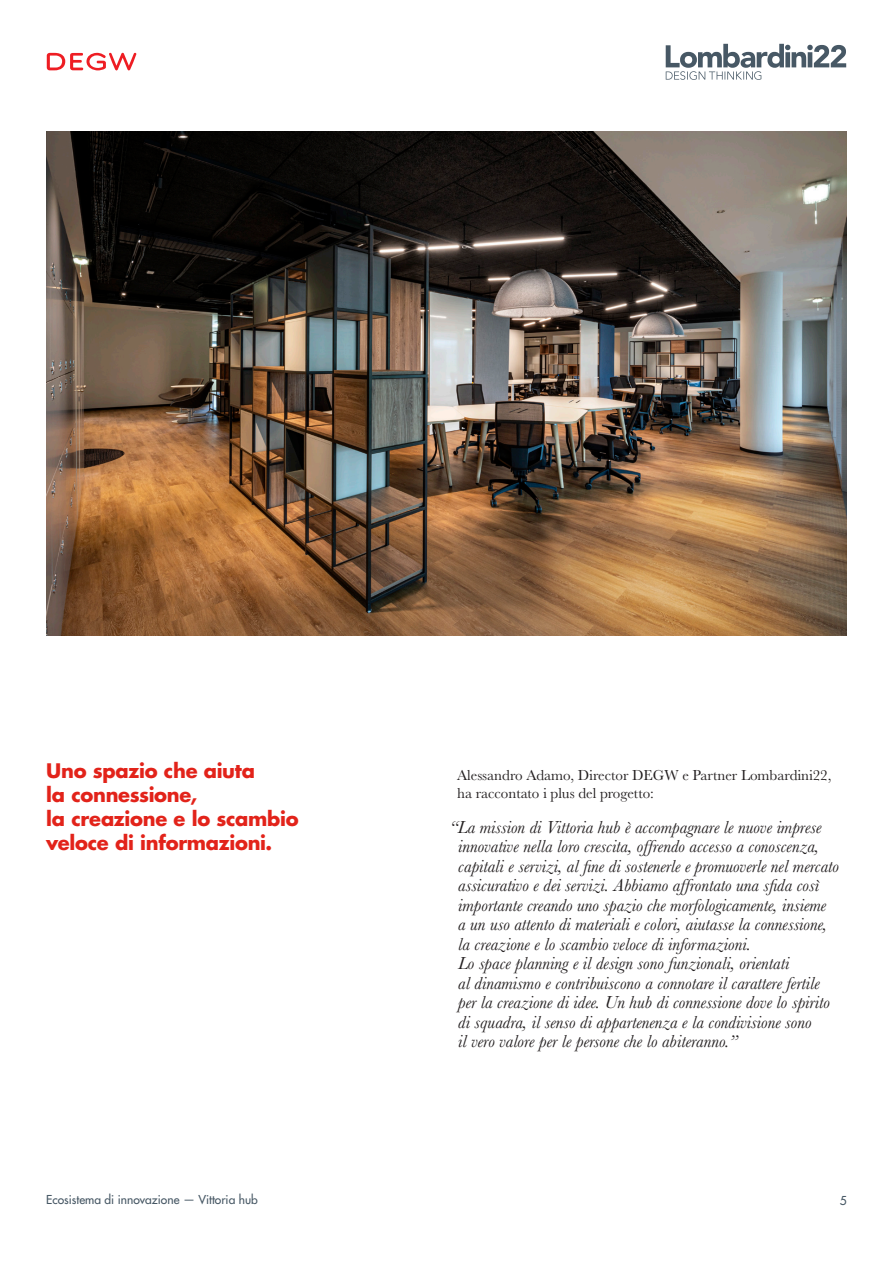
<style>
.page{position:relative;width:893px;height:1263px;background:#fff}
.page>*{position:absolute;margin:0;border:0;box-sizing:border-box;transform-origin:0 0}
.Testo{font:700 19.5px/24px "Futura Std";letter-spacing:-.015em;color:#e2231a}
.Testo-2{font:italic 18px/19.5px "Baskerville";color:#231f20}
.Testo-3{font:15px/18px "Baskerville MT Std";color:#231f20}
.t1{font:500 12px "Futura Std";color:#475865}
</style>
<div class="page">
<svg style="left:47px;top:53px;width:89px;height:17px"></svg>
<svg style="left:666px;top:44px;width:180px;height:36px"></svg>
<img style="left:47px;top:132px;width:799px;height:504px">
<p class="Testo" style="left:46px;top:758px;width:254px">Uno spazio che aiuta<br>la connessione,<br>la creazione e lo scambio veloce di informazioni.</p>
<p class="Testo-3" style="left:457px;top:766px;width:376px">Alessandro Adamo, Director DEGW e Partner Lombardini22, ha raccontato i plus del progetto:</p>
<p class="Testo-2" style="left:458px;top:817px;width:382px;text-indent:-9px">“La mission di Vittoria hub è accompagnare le nuove imprese innovative nella loro crescita, offrendo accesso a conoscenza, capitali e servizi, al fine di sostenerle e promuoverle nel mercato assicurativo e dei servizi. Abbiamo affrontato una sfida così importante creando uno spazio che morfologicamente, insieme<br>a un uso attento di materiali e colori, aiutasse la connessione, la creazione e lo scambio veloce di informazioni.<br>Lo space planning e il design sono funzionali, orientati<br>al dinamismo e contribuiscono a connotare il carattere fertile per la creazione di idee. Un hub di connessione dove lo spirito di squadra, il senso di appartenenza e la condivisione sono<br>il vero valore per le persone che lo abiteranno.”</p>
<p class="t1" style="left:46px;top:1192px;width:213px">Ecosistema di innovazione — Vittoria hub</p>
<p class="t1" style="left:840px;top:1193px;width:8px">5</p>
</div>
